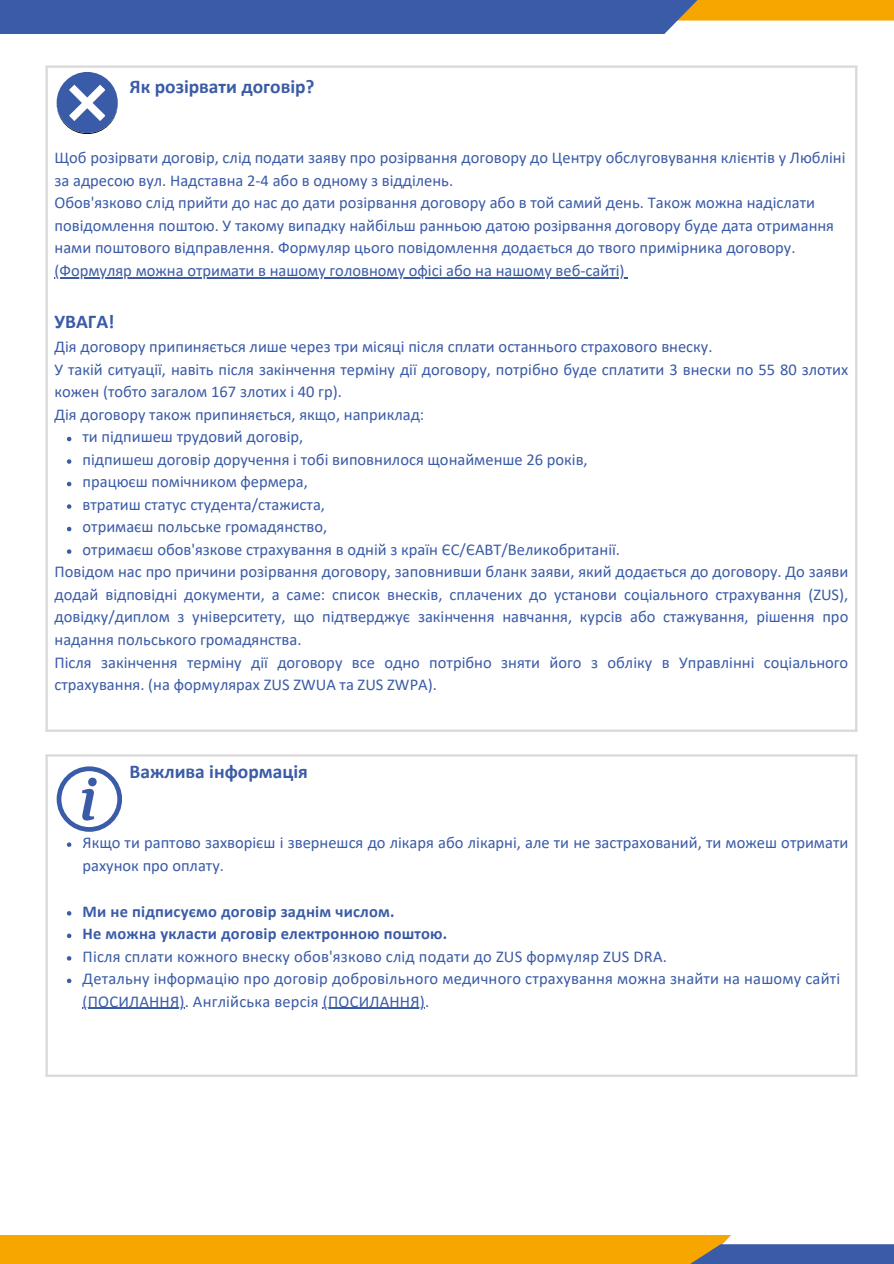
<style>
.page{position:relative;width:894px;height:1264px;background:#fff}
.page>*{position:absolute;margin:0;border:0;box-sizing:border-box;transform-origin:0 0}
.t1{font:700 19.5px "Calibri";color:#3a5ba7}
.t2{font:16.5px/22.5px "Calibri";color:#3a5ba7}
.t3{font:700 16.5px "Calibri";letter-spacing:.01em;color:#3a5ba7}
</style>
<div class="page">
<hr style="left:54px;top:277px;width:570px;height:1px;background:#3a5ba7">
<svg style="left:67px;top:437px;width:4px;height:4px"></svg>
<svg style="left:67px;top:459px;width:4px;height:5px"></svg>
<svg style="left:67px;top:482px;width:4px;height:4px"></svg>
<svg style="left:67px;top:504px;width:4px;height:5px"></svg>
<svg style="left:67px;top:527px;width:4px;height:4px"></svg>
<svg style="left:67px;top:549px;width:4px;height:5px"></svg>
<svg style="left:67px;top:842px;width:4px;height:5px"></svg>
<svg style="left:67px;top:911px;width:4px;height:4px"></svg>
<svg style="left:67px;top:933px;width:4px;height:5px"></svg>
<svg style="left:67px;top:956px;width:4px;height:4px"></svg>
<svg style="left:67px;top:978px;width:4px;height:5px"></svg>
<hr style="left:83px;top:1007px;width:102px;height:2px;background:#3a5ba7">
<hr style="left:323px;top:1007px;width:102px;height:2px;background:#3a5ba7">
<hr style="left:45px;top:68px;width:3px;height:661px;background:#d9d9d9">
<hr style="left:854px;top:68px;width:3px;height:661px;background:#d9d9d9">
<hr style="left:45px;top:65px;width:812px;height:3px;background:#d9d9d9">
<hr style="left:45px;top:729px;width:812px;height:2px;background:#d9d9d9">
<hr style="left:45px;top:756px;width:3px;height:318px;background:#d9d9d9">
<hr style="left:854px;top:756px;width:3px;height:318px;background:#d9d9d9">
<hr style="left:45px;top:754px;width:812px;height:2px;background:#d9d9d9">
<hr style="left:45px;top:1074px;width:812px;height:2px;background:#d9d9d9">
<svg style="left:57px;top:72px;width:60px;height:62px"></svg>
<svg style="left:57px;top:766px;width:65px;height:65px"></svg>
<div style="left:0;top:1234px;width:731px;height:29px;background:#f7a600"></div>
<svg style="left:692px;top:1244px;width:201px;height:19px;background:#49629b"></svg>
<div style="left:576px;top:0;width:317px;height:21px;background:#f7a600"></div>
<div style="left:0;top:0;width:730px;height:34px;background:#3a5ba7"></div>
<p class="t1" style="left:129px;top:79px;width:187px">Як розірвати договір?</p>
<p class="t2" style="left:54px;top:148px;width:792px">Щоб розірвати договір, слід подати заяву про розірвання договору до Центру обслуговування клієнтів у Любліні за адресою вул. Надставна 2-4 або в одному з відділень.</p>
<p class="t2" style="left:54px;top:193px;width:780px">Обов'язково слід прийти до нас до дати розірвання договору або в той самий день. Також можна надіслати повідомлення поштою. У такому випадку найбільш ранньою датою розірвання договору буде дата отримання нами поштового відправлення. Формуляр цього повідомлення додається до твого примірника договору.</p>
<p class="t2" style="left:54px;top:260px;width:571px">(Формуляр можна отримати в нашому головному офісі або на нашому веб-сайті)</p>
<p class="t1" style="left:54px;top:313px;width:61px">УВАГА!</p>
<p class="t2" style="left:54px;top:337px;width:659px">Дія договору припиняється лише через три місяці після сплати останнього страхового внеску.</p>
<p class="t2" style="left:54px;top:359px;width:795px">У такій ситуації, навіть після закінчення терміну дії договору, потрібно буде сплатити 3 внески по 55 80 злотих кожен (тобто загалом 167 злотих і 40 гр).</p>
<p class="t2" style="left:54px;top:404px;width:371px">Дія договору також припиняється, якщо, наприклад:</p>
<p class="t2" style="left:83px;top:427px;width:222px">ти підпишеш трудовий договір,</p>
<p class="t2" style="left:83px;top:449px;width:506px">підпишеш договір доручення і тобі виповнилося щонайменше 26 років,</p>
<p class="t2" style="left:83px;top:472px;width:227px">працюєш помічником фермера,</p>
<p class="t2" style="left:83px;top:494px;width:244px">втратиш статус студента/стажиста,</p>
<p class="t2" style="left:83px;top:517px;width:246px">отримаєш польське громадянство,</p>
<p class="t2" style="left:83px;top:539px;width:539px">отримаєш обов'язкове страхування в одній з країн ЄС/ЄАВТ/Великобританії.</p>
<p class="t2" style="left:54px;top:562px;width:795px;text-align:justify">Повідом нас про причини розірвання договору, заповнивши бланк заяви, який додається до договору. До заяви додай відповідні документи, а саме: список внесків, сплачених до установи соціального страхування (ZUS), довідку/диплом з університету, що підтверджує закінчення навчання, курсів або стажування, рішення про надання польського громадянства.</p>
<p class="t2" style="left:54px;top:652px;width:795px">Після закінчення терміну дії договору все одно потрібно зняти його з обліку в Управлінні соціального страхування. (на формулярах ZUS ZWUA та ZUS ZWPA).</p>
<p class="t1" style="left:129px;top:763px;width:180px">Важлива інформація</p>
<p class="t2" style="left:83px;top:832px;width:767px">Якщо ти раптово захворієш і звернешся до лікаря або лікарні, але ти не застрахований, ти можеш отримати рахунок про оплату.</p>
<p class="t3" style="left:83px;top:904px;width:313px">Ми не підписуємо договір заднім числом.</p>
<p class="t3" style="left:83px;top:926px;width:366px">Не можна укласти договір електронною поштою.</p>
<p class="t2" style="left:83px;top:946px;width:585px">Після сплати кожного внеску обов'язково слід подати до ZUS формуляр ZUS DRA.</p>
<p class="t2" style="left:83px;top:968px;width:758px">Детальну інформацію про договір добровільного медичного страхування можна знайти на нашому сайті</p>
<p class="t2" style="left:83px;top:991px;width:348px">(ПОСИЛАННЯ). Англійська версія (ПОСИЛАННЯ).</p>
</div>
